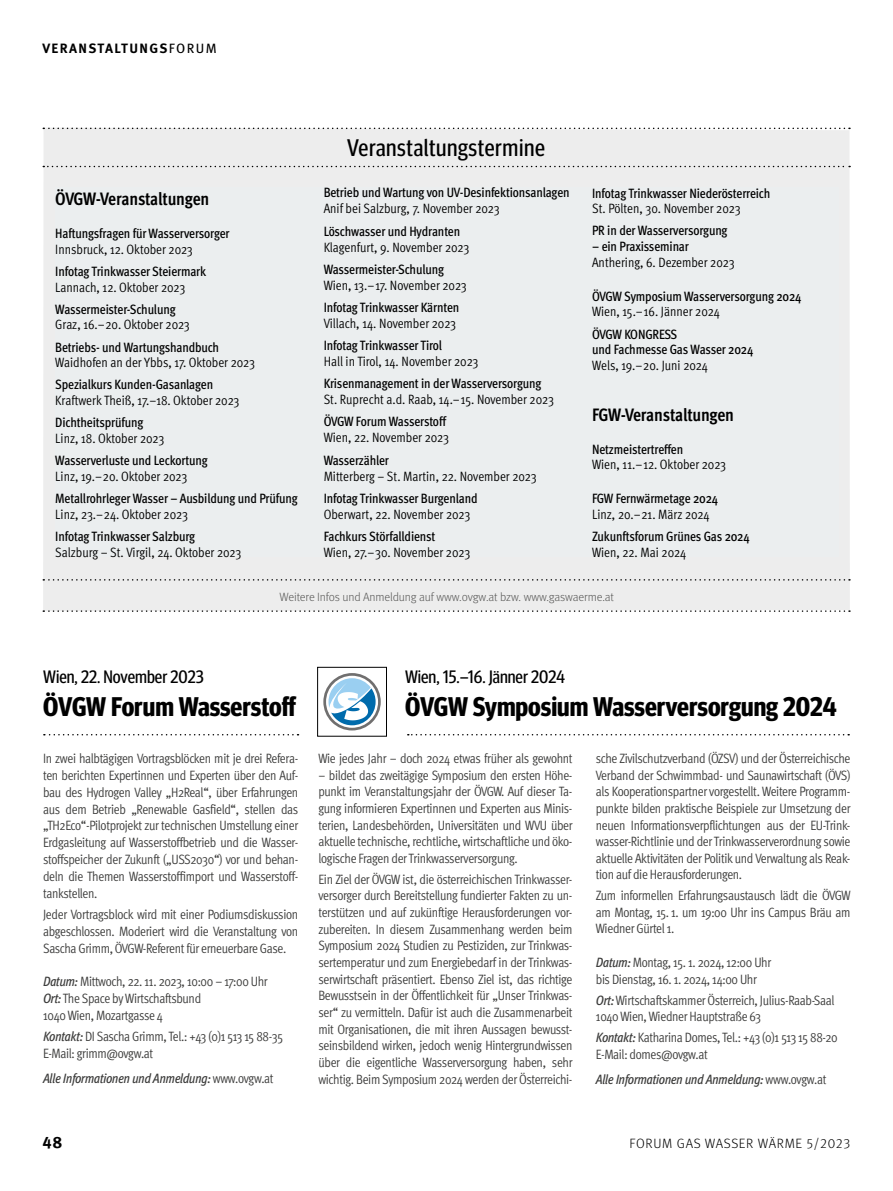
<style>
.page{position:relative;width:893px;height:1191px;background:#fff}
.page>*{position:absolute;margin:0;border:0;box-sizing:border-box;transform-origin:0 0}
.t1{font:700 27px "Meta Head OT Con";color:#000}
.t2{font:24px "Meta Head OT Con";letter-spacing:.025em;color:#000}
.t3{font:18px "Meta Head OT Con";color:#000}
.t4{font:700 condensed 18px "Meta Pro";letter-spacing:-.015em;color:#000}
.t5{font:700 16.5px "Meta Pro";color:#000}
.t6{font:13.5px/16.6px "Meta Pro Cond Norm";letter-spacing:-.03em;color:#3c3c3b;text-align:justify}
.t7{font:500 condensed 13.5px/15.8px "Meta Pro";letter-spacing:-.015em;color:#000}
.t8{font:13.5px "Meta Pro Cond Norm";letter-spacing:-.005em;color:#000}
.t9{font:italic 500 condensed 13.5px "Meta Pro";letter-spacing:-.025em;color:#3c3c3b}
.t10{font:300 13.5px "Meta Pro";letter-spacing:.05em;color:#000}
.t11{font:700 13.5px "Meta Pro";letter-spacing:.1em;color:#000}
.t12{font:300 12px "Meta Pro";letter-spacing:-.01em;color:#575756}
.s1{font-weight:400}
.s2{font-family:"Meta Pro";font-weight:500;font-style:italic;font-stretch:condensed}
.s3{font-family:"Meta Pro Cond Norm";font-weight:400;font-style:normal;font-stretch:normal}
</style>
<div class="page">
<div style="left:43px;top:129px;width:807px;height:481px;background:#ededed"></div>
<div style="left:55px;top:187px;width:784px;height:370px;background:#ebeeef"></div>
<svg style="left:43px;top:166px;width:807px;height:1px"></svg>
<svg style="left:43px;top:128px;width:807px;height:1px"></svg>
<svg style="left:43px;top:610px;width:807px;height:2px"></svg>
<svg style="left:43px;top:579px;width:807px;height:1px"></svg>
<svg style="left:408px;top:734px;width:441px;height:1px"></svg>
<svg style="left:317px;top:666px;width:70px;height:71px"></svg>
<div style="left:317px;top:667px;width:70px;height:69px;background:#fff;border:1px solid #000"></div>
<svg style="left:323px;top:673px;width:58px;height:57px"></svg>
<svg style="left:44px;top:734px;width:254px;height:1px"></svg>
<p class="t11" style="left:43px;top:37px;width:176px">VERANSTALTUNGS<span class="s1">FORUM</span></p>
<h3 class="t4" style="left:55px;top:185px;width:156px">ÖVGW-Veranstaltungen</h3>
<p class="t7" style="left:55px;top:224px;width:176px">Haftungsfragen für Wasserversorger</p>
<p class="t8" style="left:55px;top:239px;width:139px">Innsbruck, 12. Oktober 2023</p>
<p class="t7" style="left:55px;top:262px;width:153px">Infotag Trinkwasser Steiermark</p>
<p class="t8" style="left:55px;top:277px;width:132px">Lannach, 12. Oktober 2023</p>
<p class="t7" style="left:55px;top:300px;width:122px">Wassermeister-Schulung</p>
<p class="t8" style="left:55px;top:315px;width:136px">Graz, 16.–20. Oktober 2023</p>
<p class="t7" style="left:55px;top:338px;width:165px">Betriebs- und Wartungshandbuch</p>
<p class="t8" style="left:55px;top:353px;width:201px">Waidhofen an der Ybbs, 17. Oktober 2023</p>
<p class="t7" style="left:55px;top:376px;width:159px">Spezialkurs Kunden-Gasanlagen</p>
<p class="t8" style="left:55px;top:391px;width:186px">Kraftwerk Theiß, 17.–18. Oktober 2023</p>
<p class="t7" style="left:55px;top:414px;width:90px">Dichtheitsprüfung</p>
<p class="t8" style="left:55px;top:428px;width:111px">Linz, 18. Oktober 2023</p>
<p class="t7" style="left:55px;top:451px;width:154px">Wasserverluste und Leckortung</p>
<p class="t8" style="left:55px;top:466px;width:134px">Linz, 19.–20. Oktober 2023</p>
<p class="t7" style="left:55px;top:489px;width:244px">Metallrohrleger Wasser – Ausbildung und Prüfung</p>
<p class="t8" style="left:55px;top:504px;width:134px">Linz, 23.–24. Oktober 2023</p>
<p class="t7" style="left:55px;top:527px;width:141px">Infotag Trinkwasser Salzburg</p>
<p class="t8" style="left:55px;top:542px;width:188px">Salzburg – St. Virgil, 24. Oktober 2023</p>
<h2 class="t2" style="left:347px;top:133px;width:199px">Veranstaltungstermine</h2>
<p class="t7" style="left:324px;top:184px;width:247px">Betrieb und Wartung von UV-Desinfektionsanlagen</p>
<p class="t8" style="left:324px;top:199px;width:178px">Anif bei Salzburg, 7. November 2023</p>
<p class="t7" style="left:324px;top:222px;width:138px">Löschwasser und Hydranten</p>
<p class="t8" style="left:324px;top:237px;width:147px">Klagenfurt, 9. November 2023</p>
<p class="t7" style="left:324px;top:260px;width:122px">Wassermeister-Schulung</p>
<p class="t8" style="left:324px;top:275px;width:145px">Wien, 13.–17. November 2023</p>
<p class="t7" style="left:324px;top:298px;width:137px">Infotag Trinkwasser Kärnten</p>
<p class="t8" style="left:324px;top:313px;width:134px">Villach, 14. November 2023</p>
<p class="t7" style="left:324px;top:336px;width:120px">Infotag Trinkwasser Tirol</p>
<p class="t8" style="left:324px;top:351px;width:156px">Hall in Tirol, 14. November 2023</p>
<p class="t7" style="left:324px;top:375px;width:219px">Krisenmanagement in der Wasserversorgung</p>
<p class="t8" style="left:324px;top:390px;width:232px">St. Ruprecht a.d. Raab, 14.–15. November 2023</p>
<p class="t7" style="left:324px;top:413px;width:124px">ÖVGW Forum Wasserstoff</p>
<p class="t8" style="left:324px;top:428px;width:127px">Wien, 22. November 2023</p>
<p class="t7" style="left:324px;top:451px;width:67px">Wasserzähler</p>
<p class="t8" style="left:324px;top:466px;width:214px">Mitterberg – St. Martin, 22. November 2023</p>
<p class="t7" style="left:324px;top:489px;width:155px">Infotag Trinkwasser Burgenland</p>
<p class="t8" style="left:324px;top:504px;width:148px">Oberwart, 22. November 2023</p>
<p class="t7" style="left:324px;top:527px;width:113px">Fachkurs Störfalldienst</p>
<p class="t8" style="left:324px;top:542px;width:148px">Wien, 27.–30. November 2023</p>
<p class="t7" style="left:592px;top:184px;width:180px">Infotag Trinkwasser Niederösterreich</p>
<p class="t8" style="left:592px;top:199px;width:150px">St. Pölten, 30. November 2023</p>
<p class="t7" style="left:592px;top:222px;width:137px">PR in der Wasserversorgung</p>
<p class="t7" style="left:592px;top:238px;width:98px">– ein Praxisseminar</p>
<p class="t8" style="left:592px;top:252px;width:144px">Anthering, 6. Dezember 2023</p>
<p class="t7" style="left:592px;top:287px;width:211px">ÖVGW Symposium Wasserversorgung 2024</p>
<p class="t8" style="left:592px;top:302px;width:129px">Wien, 15.–16. Jänner 2024</p>
<p class="t7" style="left:592px;top:325px;width:163px">ÖVGW KONGRESS<br>und Fachmesse Gas Wasser 2024</p>
<p class="t8" style="left:592px;top:355px;width:117px">Wels, 19.–20. Juni 2024</p>
<h3 class="t4" style="left:592px;top:401px;width:144px">FGW-Veranstaltungen</h3>
<p class="t7" style="left:592px;top:440px;width:93px">Netzmeistertreffen</p>
<p class="t8" style="left:592px;top:455px;width:136px">Wien, 11.–12. Oktober 2023</p>
<p class="t7" style="left:592px;top:489px;width:127px">FGW Fernwärmetage 2024</p>
<p class="t8" style="left:592px;top:504px;width:119px">Linz, 20.–21. März 2024</p>
<p class="t7" style="left:592px;top:527px;width:159px">Zukunftsforum Grünes Gas 2024</p>
<p class="t8" style="left:592px;top:542px;width:96px">Wien, 22. Mai 2024</p>
<p class="t12" style="left:280px;top:588px;width:336px">Weitere Infos und Anmeldung auf www.ovgw.at bzw. www.gaswaerme.at</p>
<h3 class="t3" style="left:43px;top:666px;width:162px">Wien, 22. November 2023</h3>
<h1 class="t1" style="left:43px;top:690px;width:255px">ÖVGW Forum Wasserstoff</h1>
<p class="t6" style="left:43px;top:749px;width:257px">In zwei halbtägigen Vortragsblöcken mit je drei Refera&shy;ten berichten Expertinnen und Experten über den Auf&shy;bau des Hydrogen Valley „H2Real“, über Erfahrungen aus dem Betrieb „Renewable Gasfield“, stellen das „TH2Eco“-Pilotprojekt zur technischen Umstellung einer Erdgasleitung auf Wasserstoffbetrieb und die Wasser&shy;stoffspeicher der Zukunft („USS2030“) vor und behan&shy;deln die Themen Wasserstoffimport und Wasserstoff&shy;tankstellen.</p>
<p class="t6" style="left:43px;top:905px;width:257px">Jeder Vortragsblock wird mit einer Podiumsdiskussion abgeschlossen. Moderiert wird die Veranstaltung von Sascha Grimm, ÖVGW-Referent für erneuerbare Gase.</p>
<p class="t6" style="left:43px;top:972px;width:226px;text-align:left"><span class="s2">Datum:</span> Mittwoch, 22. 11. 2023, 10:00 – 17:00 Uhr<br><span class="s2">Ort:</span> The Space by Wirtschaftsbund<br>1040 Wien, Mozartgasse 4</p>
<p class="t6" style="left:43px;top:1027px;width:241px"><span class="s2">Kontakt:</span> DI Sascha Grimm, Tel.: +43 (0)1 513 15 88-35<br>E-Mail: grimm@ovgw.at</p>
<p class="t9" style="left:43px;top:1068px;width:232px">Alle Informationen und Anmeldung: <span class="s3">www.ovgw.at</span></p>
<h3 class="t3" style="left:405px;top:666px;width:161px">Wien, 15.–16. Jänner 2024</h3>
<h1 class="t1" style="left:405px;top:690px;width:433px">ÖVGW Symposium Wasserversorgung 2024</h1>
<p class="t6" style="left:318px;top:749px;width:256px">Wie jedes Jahr – doch 2024 etwas früher als gewohnt</p>
<p class="t6" style="left:318px;top:766px;width:256px">– bildet das zweitägige Symposium den ersten Höhe&shy;punkt im Veranstaltungsjahr der ÖVGW. Auf dieser Ta&shy;gung informieren Expertinnen und Experten aus Minis&shy;terien, Landesbehörden, Universitäten und WVU über aktuelle technische, rechtliche, wirtschaftliche und öko&shy;logische Fragen der Trinkwasserversorgung.</p>
<p class="t6" style="left:318px;top:870px;width:256px">Ein Ziel der ÖVGW ist, die österreichischen Trinkwasser&shy;versorger durch Bereitstellung fundierter Fakten zu un&shy;terstützen und auf zukünftige Herausforderungen vor&shy;zubereiten. In diesem Zusammenhang werden beim Symposium 2024 Studien zu Pestiziden, zur Trinkwas&shy;sertemperatur und zum Energiebedarf in der Trinkwas&shy;serwirtschaft präsentiert. Ebenso Ziel ist, das richtige Bewusstsein in der Öffentlichkeit für „Unser Trinkwas&shy;ser“ zu vermitteln. Dafür ist auch die Zusammenarbeit mit Organisationen, die mit ihren Aussagen bewusst&shy;seinsbildend wirken, jedoch wenig Hintergrundwissen über die eigentliche Wasserversorgung haben, sehr wichtig. Beim Symposium 2024 werden der Österreichi-</p>
<p class="t6" style="left:596px;top:749px;width:256px">sche Zivilschutzverband (ÖZSV) und der Österreichische Verband der Schwimmbad- und Saunawirtschaft (ÖVS) als Kooperationspartner vorgestellt. Weitere Programm&shy;punkte bilden praktische Beispiele zur Umsetzung der neuen Informationsverpflichtungen aus der EU-Trink&shy;wasser-Richtlinie und der Trinkwasserverordnung sowie aktuelle Aktivitäten der Politik und Verwaltung als Reak&shy;tion auf die Herausforderungen.</p>
<p class="t6" style="left:596px;top:886px;width:256px">Zum informellen Erfahrungsaustausch lädt die ÖVGW am Montag, 15. 1. um 19:00 Uhr ins Campus Bräu am Wiedner Gürtel 1.</p>
<p class="t6" style="left:596px;top:953px;width:177px"><span class="s2">Datum:</span> Montag, 15. 1. 2024, 12:00 Uhr bis Dienstag, 16. 1. 2024, 14:00 Uhr</p>
<p class="t6" style="left:596px;top:990px;width:240px"><span class="s2">Ort:</span> Wirtschaftskammer Österreich, Julius-Raab-Saal<br>1040 Wien, Wiedner Hauptstraße 63</p>
<p class="t6" style="left:596px;top:1028px;width:243px"><span class="s2">Kontakt:</span> Katharina Domes, Tel.: +43 (0)1 513 15 88-20<br>E-Mail: domes@ovgw.at</p>
<p class="t9" style="left:596px;top:1069px;width:232px">Alle Informationen und Anmeldung: <span class="s3">www.ovgw.at</span></p>
<p class="t5" style="left:43px;top:1129px;width:22px">48</p>
<p class="t10" style="left:630px;top:1133px;width:222px">FORUM GAS WASSER WÄRME 5/2023</p>
</div>
